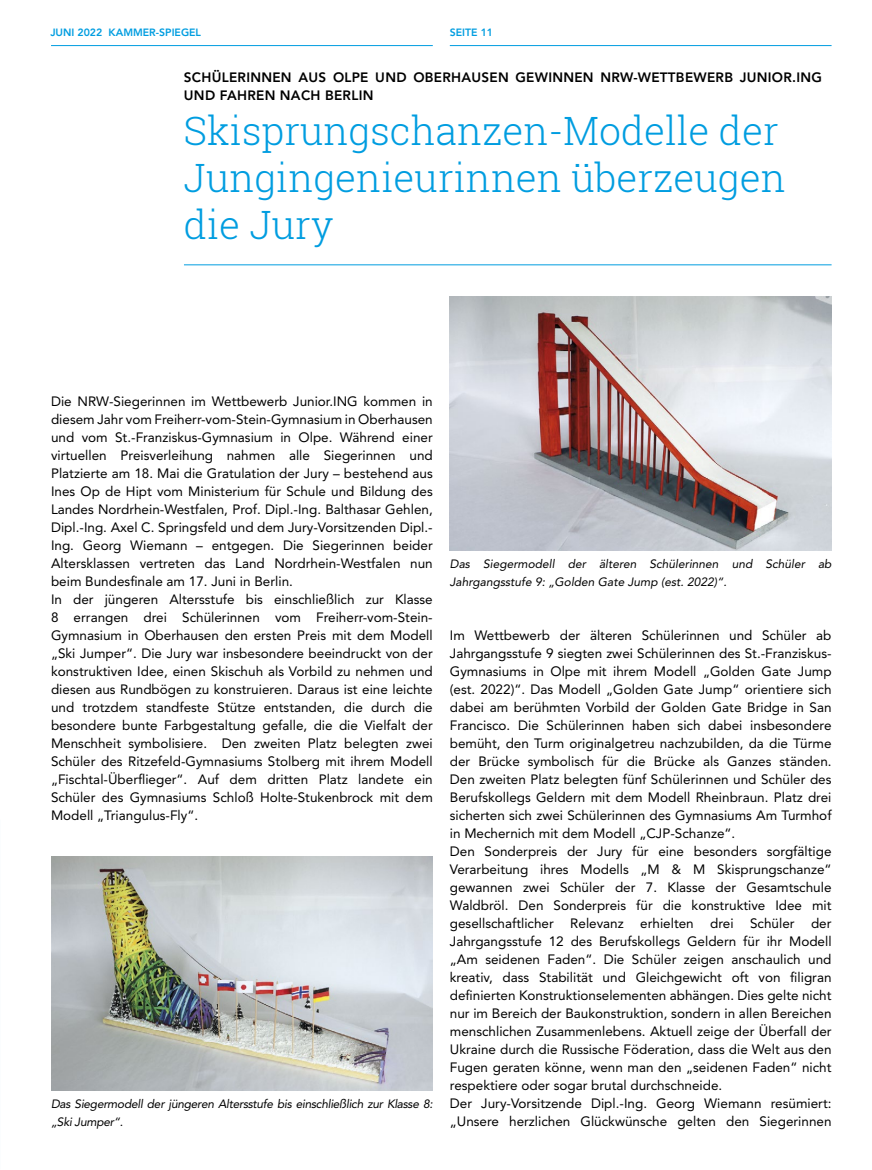
<style>
.page{position:relative;width:872px;height:1170px;background:#fff}
.page>*{position:absolute;margin:0;border:0;box-sizing:border-box;transform-origin:0 0}
.t1{font:300 39px/46.8px "Roboto Slab";color:#009de0}
.t2{font:13.5px/18px "Avenir LT Std";color:#000}
.t3{font:800 13.5px/18px "Avenir LT Std";letter-spacing:.02em;color:#000}
.t4{font:italic 12px/18px "Avenir LT Std";color:#000}
.t5{font:italic 12px/18px "Avenir LT Std";letter-spacing:-.025em;color:#000}
.t6{font:800 10.5px "Avenir LT Std";color:#009de0}
</style>
<div class="page">
<hr style="left:51px;top:45px;width:382px;height:1px;background:#009de0">
<hr style="left:450px;top:45px;width:381px;height:1px;background:#009de0">
<hr style="left:184px;top:264px;width:647px;height:1px;background:#009de0">
<img style="left:450px;top:296px;width:381px;height:254px">
<img style="left:51px;top:856px;width:382px;height:234px">
<p class="t6" style="left:50px;top:26px;width:152px">JUNI 2022 KAMMER-SPIEGEL</p>
<p class="t6" style="left:450px;top:26px;width:45px">SEITE 11</p>
<p class="t3" style="left:184px;top:68px;width:639px">SCHÜLERINNEN AUS OLPE UND OBERHAUSEN GEWINNEN NRW-WETTBEWERB JUNIOR.ING<br>UND FAHREN NACH BERLIN</p>
<h1 class="t1" style="left:184px;top:107px;width:603px">Skisprungschanzen-Modelle der<br>Jungingenieurinnen überzeugen die Jury</h1>
<p class="t2" style="left:51px;top:392px;width:383px">Die NRW-Siegerinnen im Wettbewerb Junior.ING kommen in diesem Jahr vom Freiherr-vom-Stein-Gymnasium in Oberhausen und vom St.-Franziskus-Gymnasium in Olpe. Während einer virtuellen Preisverleihung nahmen alle Siegerinnen und Platzierte am 18. Mai die Gratulation der Jury – bestehend aus Ines Op de Hipt vom Ministerium für Schule und Bildung des Landes Nordrhein-Westfalen, Prof. Dipl.-Ing. Balthasar Gehlen, Dipl.-Ing. Axel C. Springsfeld und dem Jury-Vorsitzenden Dipl.- Ing. Georg Wiemann – entgegen. Die Siegerinnen beider Altersklassen vertreten das Land Nordrhein-Westfalen nun beim Bundesfinale am 17. Juni in Berlin.<br>In der jüngeren Altersstufe bis einschließlich zur Klasse 8 errangen drei Schülerinnen vom Freiherr-vom-Stein-Gymnasium in Oberhausen den ersten Preis mit dem Modell „Ski Jumper“. Die Jury war insbesondere beeindruckt von der konstruktiven Idee, einen Skischuh als Vorbild zu nehmen und diesen aus Rundbögen zu konstruieren. Daraus ist eine leichte und trotzdem standfeste Stütze entstanden, die durch die besondere bunte Farbgestaltung gefalle, die die Vielfalt der Menschheit symbolisiere. Den zweiten Platz belegten zwei Schüler des Ritzefeld-Gymnasiums Stolberg mit ihrem Modell „Fischtal-Überflieger“. Auf dem dritten Platz landete ein Schüler des Gymnasiums Schloß Holte-Stukenbrock mit dem Modell „Triangulus-Fly“.</p>
<p class="t5" style="left:51px;top:1095px;width:383px">Das Siegermodell der jüngeren Altersstufe bis einschließlich zur Klasse 8: „Ski Jumper“.</p>
<p class="t4" style="left:450px;top:555px;width:383px">Das Siegermodell der älteren Schülerinnen und Schüler ab<br>Jahrgangsstufe 9: „Golden Gate Jump (est. 2022)“.</p>
<p class="t2" style="left:450px;top:626px;width:383px">Im Wettbewerb der älteren Schülerinnen und Schüler ab Jahrgangsstufe 9 siegten zwei Schülerinnen des St.-Franziskus-Gymnasiums in Olpe mit ihrem Modell „Golden Gate Jump (est. 2022)“. Das Modell „Golden Gate Jump“ orientiere sich dabei am berühmten Vorbild der Golden Gate Bridge in San Francisco. Die Schülerinnen haben sich dabei insbesondere bemüht, den Turm originalgetreu nachzubilden, da die Türme der Brücke symbolisch für die Brücke als Ganzes ständen.<br>Den zweiten Platz belegten fünf Schülerinnen und Schüler des Berufskollegs Geldern mit dem Modell Rheinbraun. Platz drei sicherten sich zwei Schülerinnen des Gymnasiums Am Turmhof in Mechernich mit dem Modell „CJP-Schanze“.<br>Den Sonderpreis der Jury für eine besonders sorgfältige Verarbeitung ihres Modells „M &amp; M Skisprungschanze“ gewannen zwei Schüler der 7. Klasse der Gesamtschule Waldbröl. Den Sonderpreis für die konstruktive Idee mit gesellschaftlicher Relevanz erhielten drei Schüler der Jahrgangsstufe 12 des Berufskollegs Geldern für ihr Modell „Am seidenen Faden“. Die Schüler zeigen anschaulich und kreativ, dass Stabilität und Gleichgewicht oft von filigran definierten Konstruktionselementen abhängen. Dies gelte nicht nur im Bereich der Baukonstruktion, sondern in allen Bereichen menschlichen Zusammenlebens. Aktuell zeige der Überfall der Ukraine durch die Russische Föderation, dass die Welt aus den Fugen geraten könne, wenn man den „seidenen Faden“ nicht respektiere oder sogar brutal durchschneide.<br>Der Jury-Vorsitzende Dipl.-Ing. Georg Wiemann resümiert: „Unsere herzlichen Glückwünsche gelten den Siegerinnen</p>
</div>
